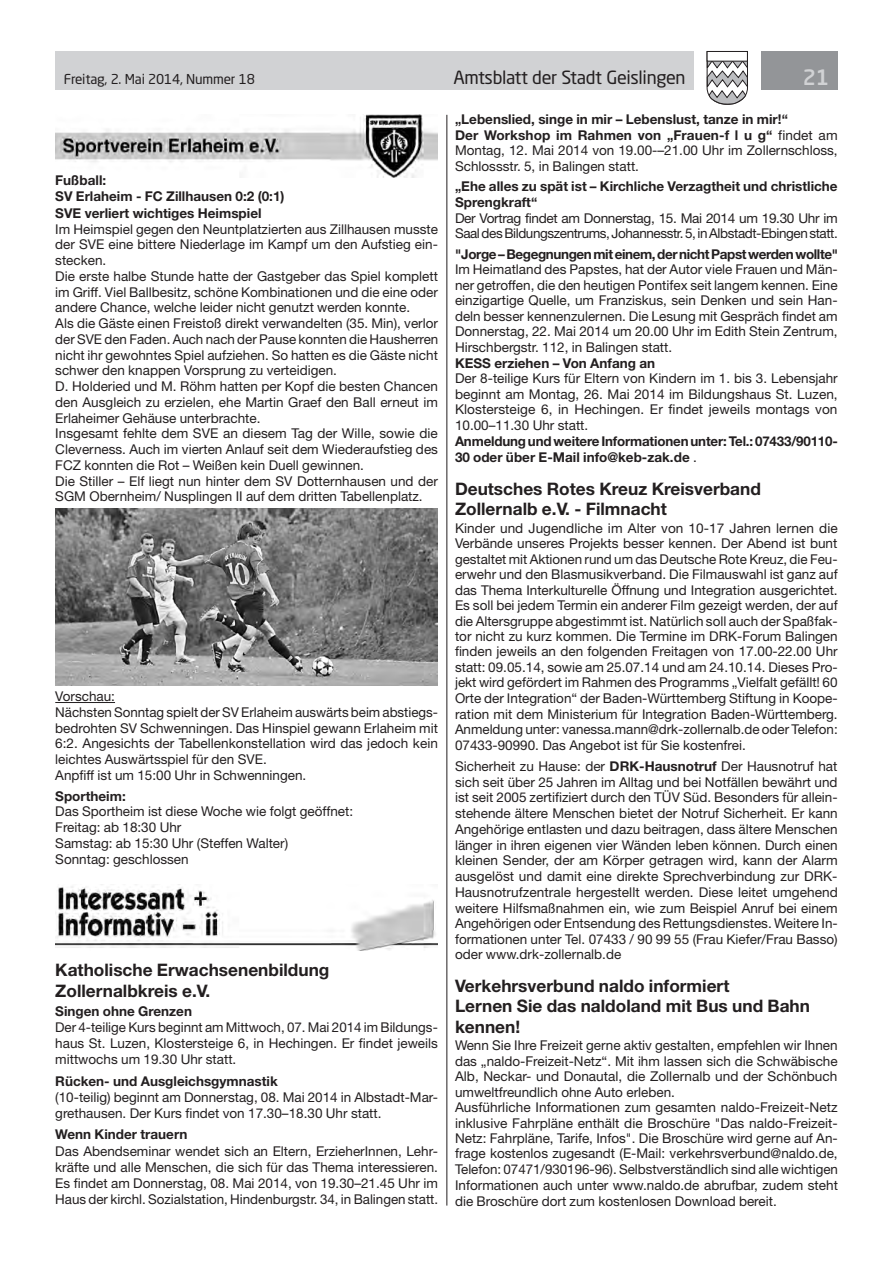
<style>
.page{position:relative;width:893px;height:1263px;background:#fff}
.page>*{position:absolute;margin:0;border:0;box-sizing:border-box;transform-origin:0 0}
.t1{font:500 21px "Neo Sans Std";color:#d1d2d4}
.t2{font:18px "Neo Sans Std";letter-spacing:-.02em;color:#231f20}
.t3{font:700 17.25px/20.2px "Helvetica Neue LT Std";color:#231f20}
.t4{font:13.5px/15.8px "Helvetica Neue LT Std";color:#231f20}
.t5{font:700 13.5px/16.5px "Helvetica Neue LT Std";color:#231f20}
.t6{font:13.5px/15.5px "Helvetica Neue LT Std";letter-spacing:-.03em;color:#231f20}
.t7{font:700 13.5px "Helvetica Neue LT Std";letter-spacing:-.03em;color:#231f20}
.t8{font:13.5px "Neo Sans Std";letter-spacing:-.015em;color:#231f20}
.s1{font-weight:700}
.s2{font-weight:400}
</style>
<div class="page">
<div style="left:55px;top:51px;width:639px;height:38px;background:#d1d2d4"></div>
<div style="left:761px;top:51px;width:77px;height:38px;background:#939598"></div>
<svg style="left:706px;top:51px;width:42px;height:54px"></svg>
<div style="left:707px;top:51px;width:41px;height:10px;background:#fff;border:1px solid #231f20"></div>
<hr style="left:446px;top:115px;width:1px;height:1090px;background:#231f20">
<hr style="left:55px;top:702px;width:60px;height:1px;background:#231f20">
<img style="left:55px;top:115px;width:383px;height:62px">
<img style="left:55px;top:509px;width:383px;height:176px">
<img style="left:55px;top:886px;width:383px;height:64px">
<p class="t8" style="left:64px;top:71px;width:193px">Freitag, 2. Mai 2014, Nummer 18</p>
<h2 class="t2" style="left:453px;top:66px;width:234px">Amtsblatt der Stadt Geislingen</h2>
<h1 class="t1" style="left:803px;top:64px;width:28px">21</h1>
<p class="t5" style="left:55px;top:171px;width:231px">Fußball:<br>SV Erlaheim - FC Zillhausen 0:2 (0:1)<br>SVE verliert wichtiges Heimspiel</p>
<p class="t4" style="left:55px;top:221px;width:384px">Im Heimspiel gegen den Neuntplatzierten aus Zillhausen musste der SVE eine bittere Niederlage im Kampf um den Aufstieg ein&shy;stecken.<br>Die erste halbe Stunde hatte der Gastgeber das Spiel komplett im Griff. Viel Ballbesitz, schöne Kombinationen und die eine oder andere Chance, welche leider nicht genutzt werden konnte.<br>Als die Gäste einen Freistoß direkt verwandelten (35. Min), verlor der SVE den Faden. Auch nach der Pause konnten die Hausherren nicht ihr gewohntes Spiel aufziehen. So hatten es die Gäste nicht schwer den knappen Vorsprung zu verteidigen.<br>D. Holderied und M. Röhm hatten per Kopf die besten Chancen den Ausgleich zu erzielen, ehe Martin Graef den Ball erneut im Erlaheimer Gehäuse unterbrachte.<br>Insgesamt fehlte dem SVE an diesem Tag der Wille, sowie die Cleverness. Auch im vierten Anlauf seit dem Wiederaufstieg des FCZ konnten die Rot – Weißen kein Duell gewinnen.<br>Die Stiller – Elf liegt nun hinter dem SV Dotternhausen und der SGM Obernheim/ Nusplingen II auf dem dritten Tabellenplatz.</p>
<p class="t4" style="left:55px;top:688px;width:384px">Vorschau:<br>Nächsten Sonntag spielt der SV Erlaheim auswärts beim abstiegs&shy;bedrohten SV Schwenningen. Das Hinspiel gewann Erlaheim mit 6:2. Angesichts der Tabellenkonstellation wird das jedoch kein leichtes Auswärtsspiel für den SVE.<br>Anpfiff ist um 15:00 Uhr in Schwenningen.</p>
<p class="t5" style="left:55px;top:787px;width:72px">Sportheim:</p>
<p class="t4" style="left:55px;top:803px;width:299px">Das Sportheim ist diese Woche wie folgt geöffnet:<br>Freitag: ab 18:30 Uhr<br>Samstag: ab 15:30 Uhr (Steffen Walter)<br>Sonntag: geschlossen</p>
<p class="t3" style="left:55px;top:959px;width:276px;line-height:21px">Katholische Erwachsenenbildung<br>Zollernalbkreis e.V.</p>
<p class="t5" style="left:55px;top:1002px;width:138px">Singen ohne Grenzen</p>
<p class="t4" style="left:55px;top:1019px;width:384px;line-height:16.2px;text-align:justify">Der 4-teilige Kurs beginnt am Mittwoch, 07. Mai 2014 im Bildungs&shy;haus St. Luzen, Klostersteige 6, in Hechingen. Er findet jeweils mittwochs um 19.30 Uhr statt.</p>
<p class="t5" style="left:55px;top:1072px;width:224px">Rücken- und Ausgleichsgymnastik</p>
<p class="t4" style="left:55px;top:1089px;width:384px;line-height:16.2px">(10-teilig) beginnt am Donnerstag, 08. Mai 2014 in Albstadt-Mar&shy;grethausen. Der Kurs findet von 17.30–18.30 Uhr statt.</p>
<p class="t5" style="left:55px;top:1126px;width:134px">Wenn Kinder trauern</p>
<p class="t4" style="left:55px;top:1142px;width:384px;line-height:16.2px;text-align:justify">Das Abendseminar wendet sich an Eltern, ErzieherInnen, Lehr&shy;kräfte und alle Menschen, die sich für das Thema interessieren.<br>Es findet am Donnerstag, 08. Mai 2014, von 19.30–21.45 Uhr im Haus der kirchl. Sozialstation, Hindenburgstr. 34, in Balingen statt.</p>
<p class="t4" style="left:455px;top:112px;width:384px"><span class="s1">„Lebenslied, singe in mir – Lebenslust, tanze in mir!“<br>Der Workshop im Rahmen von „Frauen-f l u g“</span> findet am Montag, 12. Mai 2014 von 19.00-–21.00 Uhr im Zollernschloss, Schlossstr. 5, in Balingen statt.</p>
<p class="t5" style="left:455px;top:178px;width:384px">„Ehe alles zu spät ist – Kirchliche Verzagtheit und christliche<br>Sprengkraft“</p>
<p class="t6" style="left:455px;top:210px;width:384px">Der Vortrag findet am Donnerstag, 15. Mai 2014 um 19.30 Uhr im<br>Saal des Bildungszentrums, Johannesstr. 5, in Albstadt-Ebingen statt.</p>
<p class="t7" style="left:455px;top:246px;width:384px">"Jorge – Begegnungen mit einem, der nicht Papst werden wollte"</p>
<p class="t4" style="left:455px;top:262px;width:384px;text-align:justify">Im Heimatland des Papstes, hat der Autor viele Frauen und Män&shy;ner getroffen, die den heutigen Pontifex seit langem kennen. Eine einzigartige Quelle, um Franziskus, sein Denken und sein Han&shy;deln besser kennenzulernen. Die Lesung mit Gespräch findet am Donnerstag, 22. Mai 2014 um 20.00 Uhr im Edith Stein Zentrum, Hirschbergstr. 112, in Balingen statt.</p>
<p class="t5" style="left:455px;top:354px;width:202px">KESS erziehen – Von Anfang an</p>
<p class="t4" style="left:455px;top:370px;width:384px;text-align:justify">Der 8-teilige Kurs für Eltern von Kindern im 1. bis 3. Lebensjahr beginnt am Montag, 26. Mai 2014 im Bildungshaus St. Luzen, Klostersteige 6, in Hechingen. Er findet jeweils montags von 10.00–11.30 Uhr statt.</p>
<p class="t5" style="left:455px;top:432px;width:384px">Anmeldung und weitere Informationen unter: Tel.: 07433/90110-<br>30 oder über E-Mail info@keb-zak.de <span class="s2">.</span></p>
<p class="t3" style="left:455px;top:478px;width:307px">Deutsches Rotes Kreuz Kreisverband<br>Zollernalb e.V. - Filmnacht</p>
<p class="t4" style="left:455px;top:520px;width:384px;text-align:justify">Kinder und Jugendliche im Alter von 10-17 Jahren lernen die Verbände unseres Projekts besser kennen. Der Abend ist bunt gestaltet mit Aktionen rund um das Deutsche Rote Kreuz, die Feu&shy;erwehr und den Blasmusikverband. Die Filmauswahl ist ganz auf das Thema Interkulturelle Öffnung und Integration ausgerichtet.<br>Es soll bei jedem Termin ein anderer Film gezeigt werden, der auf die Altersgruppe abgestimmt ist. Natürlich soll auch der Spaßfak&shy;tor nicht zu kurz kommen. Die Termine im DRK-Forum Balingen finden jeweils an den folgenden Freitagen von 17.00-22.00 Uhr statt: 09.05.14, sowie am 25.07.14 und am 24.10.14. Dieses Pro&shy;jekt wird gefördert im Rahmen des Programms „Vielfalt gefällt! 60<br>Orte der Integration“ der Baden-Württemberg Stiftung in Koope&shy;ration mit dem Ministerium für Integration Baden-Württemberg.<br>Anmeldung unter: vanessa.mann@drk-zollernalb.de oder Telefon:<br>07433-90990. Das Angebot ist für Sie kostenfrei.</p>
<p class="t4" style="left:455px;top:758px;width:384px;text-align:justify">Sicherheit zu Hause: der <span class="s1">DRK-Hausnotruf</span> Der Hausnotruf hat sich seit über 25 Jahren im Alltag und bei Notfällen bewährt und ist seit 2005 zertifiziert durch den TÜV Süd. Besonders für allein&shy;stehende ältere Menschen bietet der Notruf Sicherheit. Er kann Angehörige entlasten und dazu beitragen, dass ältere Menschen länger in ihren eigenen vier Wänden leben können. Durch einen kleinen Sender, der am Körper getragen wird, kann der Alarm ausgelöst und damit eine direkte Sprechverbindung zur DRK-Hausnotrufzentrale hergestellt werden. Diese leitet umgehend weitere Hilfsmaßnahmen ein, wie zum Beispiel Anruf bei einem Angehörigen oder Entsendung des Rettungsdienstes. Weitere In&shy;formationen unter Tel. 07433 / 90 99 55 (Frau Kiefer/Frau Basso) oder www.drk-zollernalb.de</p>
<p class="t3" style="left:455px;top:975px;width:357px">Verkehrsverbund naldo informiert<br>Lernen Sie das naldoland mit Bus und Bahn kennen!</p>
<p class="t4" style="left:455px;top:1037px;width:384px">Wenn Sie Ihre Freizeit gerne aktiv gestalten, empfehlen wir Ihnen das „naldo-Freizeit-Netz“. Mit ihm lassen sich die Schwäbische Alb, Neckar- und Donautal, die Zollernalb und der Schönbuch umweltfreundlich ohne Auto erleben.<br>Ausführliche Informationen zum gesamten naldo-Freizeit-Netz inklusive Fahrpläne enthält die Broschüre "Das naldo-Freizeit-Netz: Fahrpläne, Tarife, Infos". Die Broschüre wird gerne auf An&shy;frage kostenlos zugesandt (E-Mail: verkehrsverbund@naldo.de, Telefon: 07471/930196-96). Selbstverständlich sind alle wichtigen Informationen auch unter www.naldo.de abrufbar, zudem steht die Broschüre dort zum kostenlosen Download bereit.</p>
</div>
